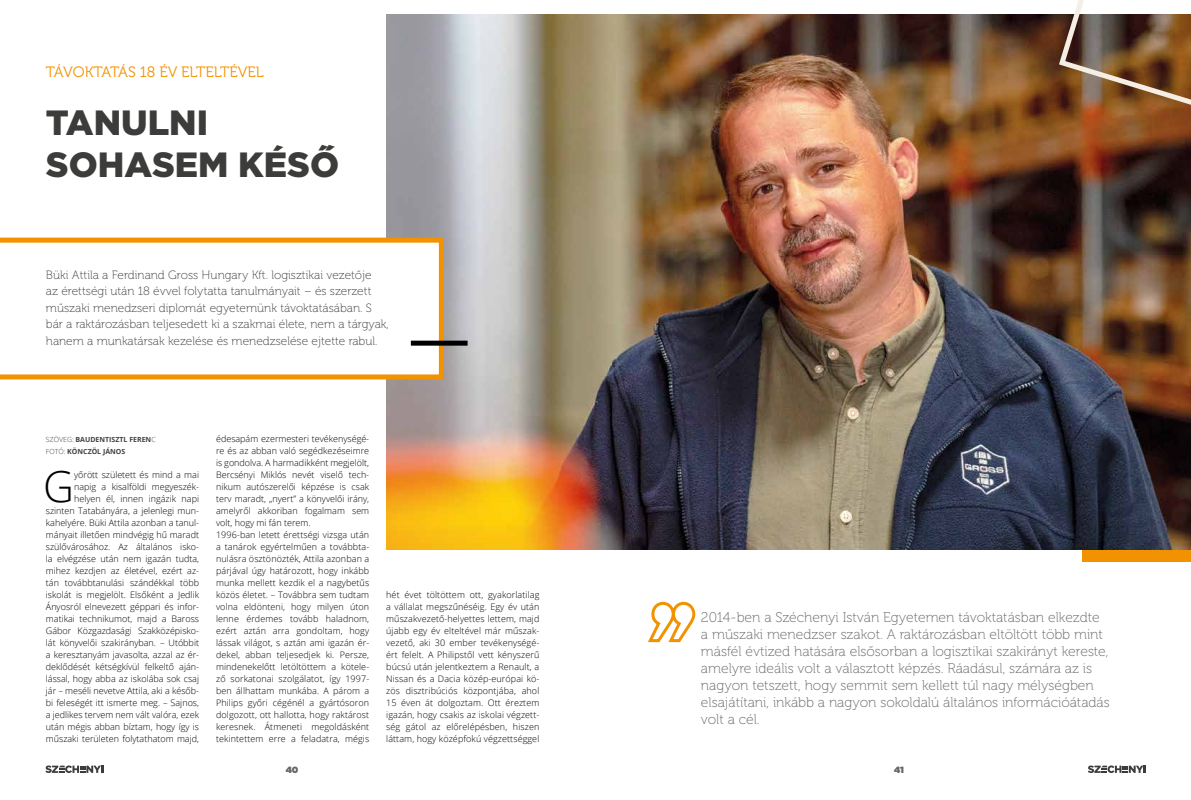
<style>
.page{position:relative;width:1191px;height:800px;background:#fff}
.page>*{position:absolute;margin:0;border:0;box-sizing:border-box;transform-origin:0 0}
.t1{font:300 42.6px "Open Sans";color:#000}
.t2{font:900 35px/42px "Gotham";color:#3c3c3b}
.t3{font:15px "Museo 300";letter-spacing:-.01em;color:#f39200}
.t4{font:14px/17px "Museo 100";color:#666665}
.t5{font:12px/16.5px "Museo 100";color:#3c3c3b}
.t6{font:300 9px/12px "Open Sans";color:#000;text-align:right}
.t7{font:900 9px "Gotham";color:#666665}
.t8{font:700 7px/12px "Open Sans";color:#45413d}
.s1{font-weight:300}
</style>
<div class="page">
<svg style="left:45px;top:765px;width:58px;height:7px"></svg>
<svg style="left:1088px;top:765px;width:57px;height:7px"></svg>
<div style="left:1082px;top:533px;width:109px;height:28px;background:#f39200"></div>
<svg style="left:648px;top:601px;width:48px;height:42px"></svg>
<img style="left:386px;top:14px;width:805px;height:535px">
<svg style="left:0;top:237px;width:444px;height:142px"></svg>
<div style="left:411px;top:340px;width:56px;height:5px;background:#000"></div>
<svg style="left:1055px;top:0;width:136px;height:131px;background:#8b6749"></svg>
<h3 class="t3" style="left:46px;top:63px;width:219px">TÁVOKTATÁS 18 ÉV ELTELTÉVEL</h3>
<h2 class="t2" style="left:46px;top:102px;width:295px">TANULNI<br>SOHASEM KÉSŐ</h2>
<p class="t5" style="left:46px;top:266px;width:344px">Büki Attila a Ferdinand Gross Hungary Kft. logisztikai vezetője<br>az érettségi után 18 évvel folytatta tanulmányait – és szerzett műszaki menedzseri diplomát egyetemünk távoktatásában. S bár a raktározásban teljesedett ki a szakmai élete, nem a tárgyak, hanem a munkatársak kezelése és menedzselése ejtette rabul.</p>
<p class="t8" style="left:46px;top:433px;width:111px"><span class="s1">SZÖVEG:</span> BAUDENTISZTL FEREN<span class="s1">C<br>FOTÓ:</span> KÖNCZÖL JÁNOS</p>
<h1 class="t1" style="left:43px;top:457px;width:32px">G</h1>
<p class="t6" style="left:46px;top:468px;width:155px">yőrött született és mind a mai<br>napig a kisalföldi megyeszék&shy;helyen él, innen ingázik napi szinten Tatabányára, a jelenlegi mun&shy;kahelyére. Büki Attila azonban a tanul&shy;mányait illetően mindvégig hű maradt szülővárosához. Az általános isko&shy;la elvégzése után nem igazán tudta, mihez kezdjen az életével, ezért az&shy;tán továbbtanulási szándékkal több iskolát is megjelölt. Elsőként a Jedlik Ányosról elnevezett géppari és infor&shy;matikai technikumot, majd a Baross Gábor Közgazdasági Szakközépisko&shy;lát könyvelői szakirányban. – Utóbbit a keresztanyám javasolta, azzal az ér&shy;deklődését kétségkívül felkeltő aján&shy;lással, hogy abba az iskolába sok csaj jár – meséli nevetve Attila, aki a későb&shy;bi feleségét itt ismerte meg. – Sajnos, a jedlikes tervem nem vált valóra, ezek után mégis abban bíztam, hogy így is műszaki területen folytathatom majd,</p>
<p class="t6" style="left:216px;top:432px;width:155px;text-align:left">édesapám ezermesteri tevékenységé&shy;re és az abban való segédkezéseimre is gondolva. A harmadikként megjelölt, Bercsényi Miklós nevét viselő tech&shy;nikum autószerelői képzése is csak terv maradt, „nyert” a könyvelői irány, amelyről akkoriban fogalmam sem volt, hogy mi fán terem.<br>1996-ban letett érettségi vizsga után a tanárok egyértelműen a továbbta&shy;nulásra ösztönözték, Attila azonban a párjával úgy határozott, hogy inkább munka mellett kezdik el a nagybetűs közös életet. – Továbbra sem tudtam volna eldönteni, hogy milyen úton lenne érdemes tovább haladnom, ezért aztán arra gondoltam, hogy lássak világot, s aztán ami igazán ér&shy;dekel, abban teljesedjek ki. Persze, mindenekelőtt letöltöttem a kötele&shy;ző sorkatonai szolgálatot, így 1997- ben állhattam munkába. A párom a Philips győri cégénél a gyártósoron dolgozott, ott hallotta, hogy raktárost keresnek. Átmeneti megoldásként tekintettem erre a feladatra, mégis</p>
<p class="t6" style="left:386px;top:588px;width:155px;text-align:justify">hét évet töltöttem ott, gyakorlatilag a vállalat megszűnéséig. Egy év után műszakvezető-helyettes lettem, majd újabb egy év elteltével már műszak&shy;vezető, aki 30 ember tevékenységé&shy;ért felelt. A Philipstől vett kényszerű búcsú után jelentkeztem a Renault, a Nissan és a Dacia közép-európai kö&shy;zös disztribúciós központjába, ahol 15 éven át dolgoztam. Ott éreztem igazán, hogy csakis az iskolai végzett&shy;ség gátol az előrelépésben, hiszen láttam, hogy középfokú végzettséggel</p>
<p class="t4" style="left:701px;top:608px;width:410px">2014-ben a Széchenyi István Egyetemen távoktatásban elkezdte a műszaki menedzser szakot. A raktározásban eltöltött több mint másfél évtized hatására elsősorban a logisztikai szakirányt kereste, amelyre ideális volt a választott képzés. Ráadásul, számára az is nagyon tetszett, hogy semmit sem kellett túl nagy mélységben elsajátítani, inkább a nagyon sokoldalú általános információátadás volt a cél.</p>
<p class="t7" style="left:286px;top:763px;width:14px">40</p>
<p class="t7" style="left:894px;top:763px;width:11px">41</p>
</div>
